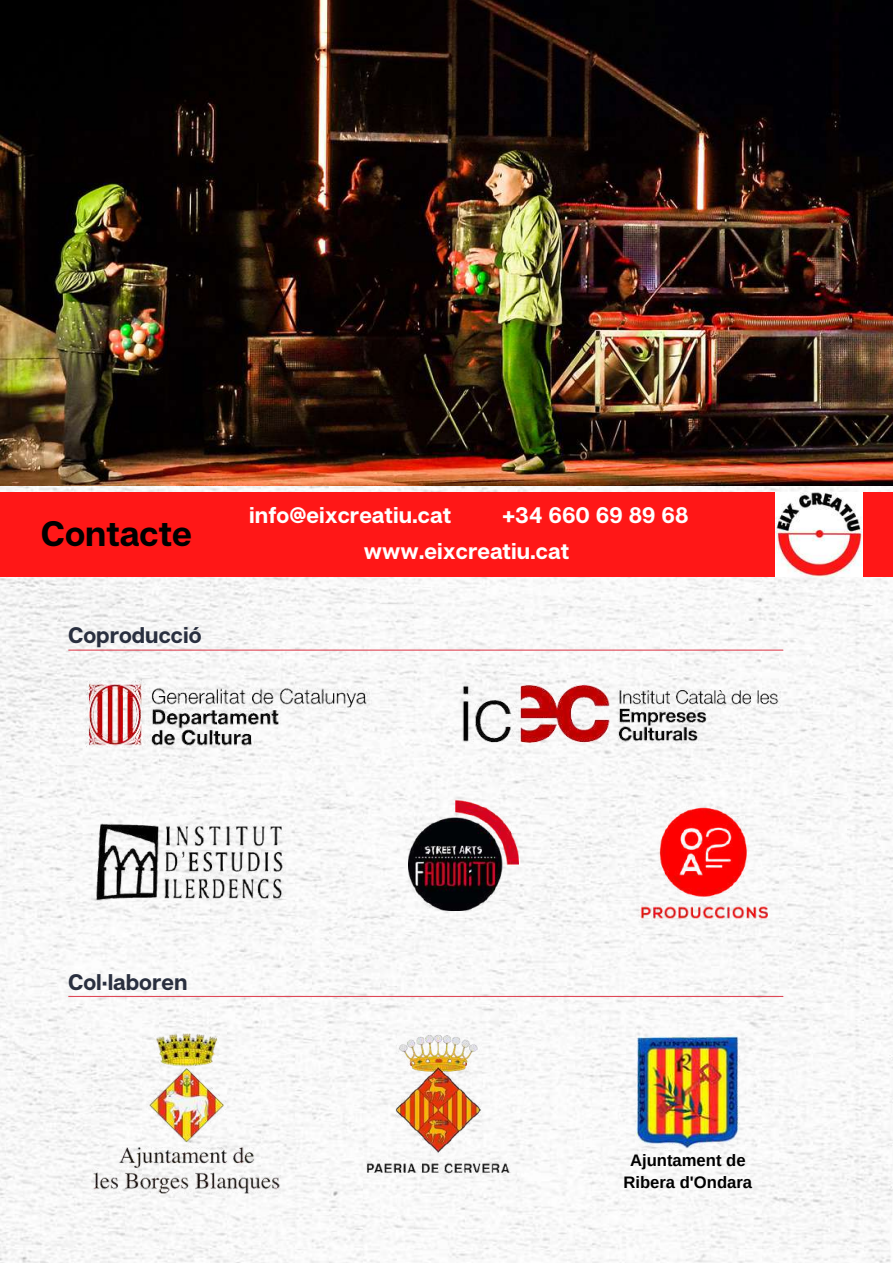
<style>
.page{position:relative;width:893px;height:1264px;background:#fff}
.page>*{position:absolute;margin:0;border:0;box-sizing:border-box;transform-origin:0 0}
.t1{font:700 35.25px "Articulat CF";color:#000}
.t2{font:700 22.5px/36px "Articulat CF";color:#fff}
.t3{font:700 22.5px "Articulat CF";color:#292f3f}
.t4{font:700 16.65px/23px "Arimo";color:#000;text-align:center}
</style>
<div class="page">
<img style="left:0;top:485px;width:892px;height:777px">
<hr style="left:69px;top:995px;width:713px;height:2px;background:#de4857">
<img style="left:0;top:0;width:892px;height:485px">
<div style="left:0;top:492px;width:892px;height:84px;background:#ff1717"></div>
<img style="left:775px;top:492px;width:87px;height:84px">
<hr style="left:69px;top:649px;width:713px;height:1px;background:#de4857">
<img style="left:408px;top:799px;width:110px;height:111px">
<img style="left:86px;top:1026px;width:201px;height:174px">
<img style="left:455px;top:682px;width:328px;height:70px">
<img style="left:657px;top:806px;width:91px;height:91px">
<img style="left:638px;top:902px;width:129px;height:20px">
<img style="left:85px;top:679px;width:288px;height:74px">
<img style="left:357px;top:1024px;width:161px;height:163px">
<img style="left:636px;top:1034px;width:103px;height:116px">
<img style="left:89px;top:816px;width:199px;height:87px">
<h1 class="t1" style="left:41px;top:512px;width:152px">Contacte</h1>
<p class="t3" style="left:68px;top:621px;width:135px">Coproducció</p>
<p class="t2" style="left:249px;top:496px;width:203px">info@eixcreatiu.cat</p>
<p class="t2" style="left:364px;top:496px;width:326px;text-indent:138px">+34 660 69 89 68 www.eixcreatiu.cat</p>
<p class="t3" style="left:68px;top:967px;width:121px">Col·laboren</p>
<p class="t4" style="left:623px;top:1148px;width:130px">Ajuntament de<br>Ribera d'Ondara</p>
</div>
